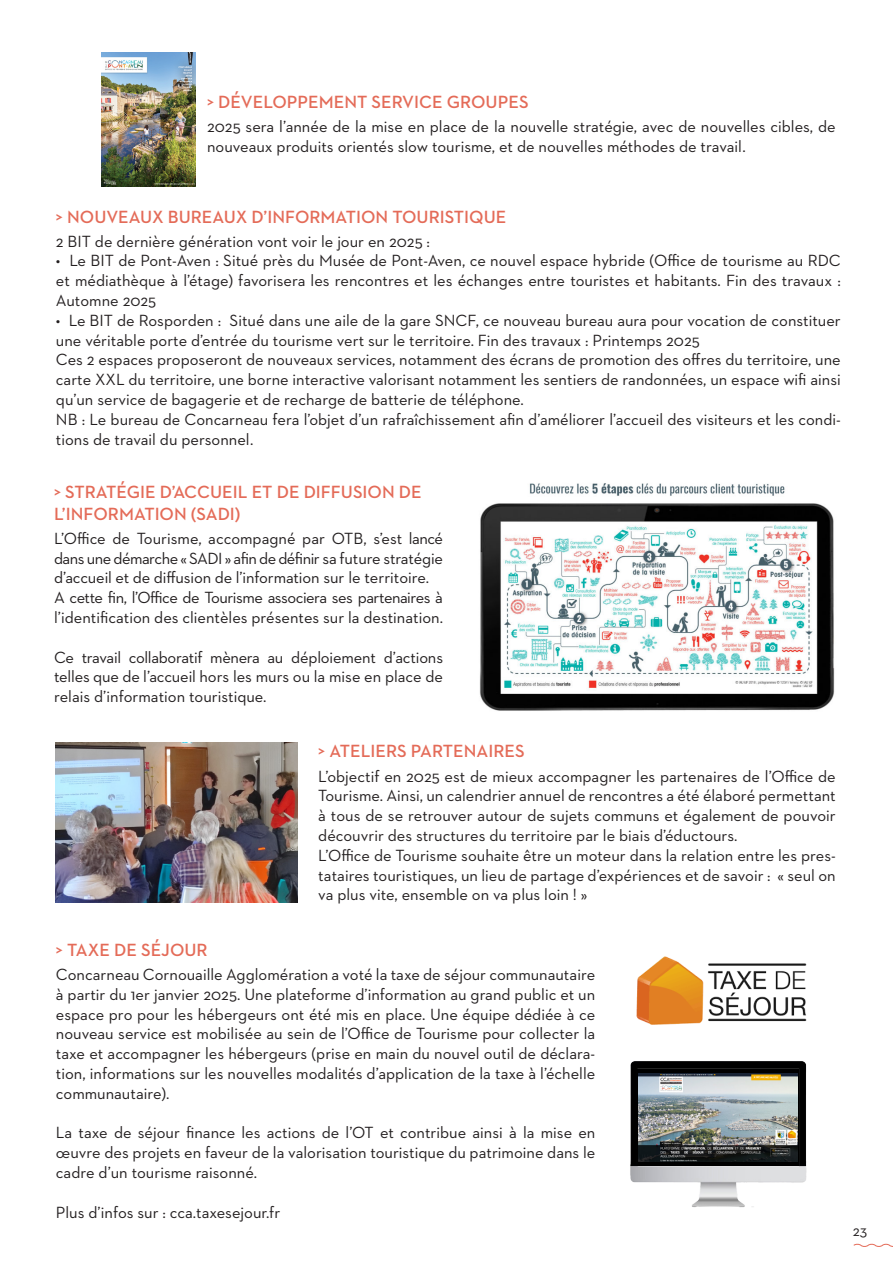
<style>
.page{position:relative;width:893px;height:1263px;background:#fff}
.page>*{position:absolute;margin:0;border:0;box-sizing:border-box;transform-origin:0 0}
.t1{font:600 18px/21.6px "Neutraface 2 Text";color:#e46b58}
.t2{font:16.5px/19.8px "Neutraface 2 Text";color:#231f20}
.t3{font:15px "Neutraface 2 Text";color:#231f20}
</style>
<div class="page">
<svg style="left:853px;top:1243px;width:40px;height:4px"></svg>
<img style="left:102px;top:52px;width:94px;height:134px">
<img style="left:56px;top:742px;width:242px;height:161px">
<img style="left:479px;top:483px;width:356px;height:228px">
<img style="left:636px;top:956px;width:171px;height:69px">
<img style="left:630px;top:1061px;width:177px;height:147px">
<svg style="left:637px;top:1069px;width:162px;height:96px"></svg>
<img style="left:638px;top:1073px;width:160px;height:88px">
<p class="t1" style="left:207px;top:90px;width:323px">&gt; DÉVELOPPEMENT SERVICE GROUPES</p>
<p class="t2" style="left:207px;top:116px;width:630px">2025 sera l’année de la mise en place de la nouvelle stratégie, avec de nouvelles cibles, de nouveaux produits orientés slow tourisme, et de nouvelles méthodes de travail.</p>
<p class="t1" style="left:56px;top:206px;width:452px">&gt; NOUVEAUX BUREAUX D’INFORMATION TOURISTIQUE</p>
<p class="t2" style="left:56px;top:231px;width:376px">2 BIT de dernière génération vont voir le jour en 2025 :</p>
<p class="t2" style="left:56px;top:251px;width:786px;text-align:justify">• Le BIT de Pont-Aven : Situé près du Musée de Pont-Aven, ce nouvel espace hybride (Office de tourisme au RDC et médiathèque à l’étage) favorisera les rencontres et les échanges entre touristes et habitants. Fin des travaux :<br>Automne 2025</p>
<p class="t2" style="left:56px;top:310px;width:786px">• Le BIT de Rosporden : Situé dans une aile de la gare SNCF, ce nouveau bureau aura pour vocation de constituer une véritable porte d’entrée du tourisme vert sur le territoire. Fin des travaux : Printemps 2025<br>Ces 2 espaces proposeront de nouveaux services, notamment des écrans de promotion des offres du territoire, une carte XXL du territoire, une borne interactive valorisant notamment les sentiers de randonnées, un espace wifi ainsi qu’un service de bagagerie et de recharge de batterie de téléphone.<br>NB : Le bureau de Concarneau fera l’objet d’un rafraîchissement afin d’améliorer l’accueil des visiteurs et les condi&shy;tions de travail du personnel.</p>
<p class="t1" style="left:54px;top:481px;width:369px">&gt; STRATÉGIE D’ACCUEIL ET DE DIFFUSION DE<br>L’INFORMATION (SADI)</p>
<p class="t2" style="left:54px;top:528px;width:391px">L’Office de Tourisme, accompagné par OTB, s’est lancé dans une démarche « SADI » afin de définir sa future stratégie d’accueil et de diffusion de l’information sur le territoire.<br>A cette fin, l’Office de Tourisme associera ses partenaires à l’identification des clientèles présentes sur la destination.</p>
<p class="t2" style="left:54px;top:647px;width:391px;text-align:justify">Ce travail collaboratif mènera au déploiement d’actions telles que de l’accueil hors les murs ou la mise en place de relais d’information touristique.</p>
<p class="t1" style="left:318px;top:740px;width:208px">&gt; ATELIERS PARTENAIRES</p>
<p class="t1" style="left:56px;top:938px;width:153px">&gt; TAXE DE SÉJOUR</p>
<p class="t2" style="left:318px;top:766px;width:519px">L’objectif en 2025 est de mieux accompagner les partenaires de l’Office de Tourisme. Ainsi, un calendrier annuel de rencontres a été élaboré permettant à tous de se retrouver autour de sujets communs et également de pouvoir découvrir des structures du territoire par le biais d’éductours.<br>L’Office de Tourisme souhaite être un moteur dans la relation entre les pres&shy;tataires touristiques, un lieu de partage d’expériences et de savoir : « seul on va plus vite, ensemble on va plus loin ! »</p>
<p class="t2" style="left:56px;top:964px;width:541px;text-align:justify">Concarneau Cornouaille Agglomération a voté la taxe de séjour communautaire à partir du 1er janvier 2025. Une plateforme d’information au grand public et un espace pro pour les hébergeurs ont été mis en place. Une équipe dédiée à ce nouveau service est mobilisée au sein de l’Office de Tourisme pour collecter la taxe et accompagner les hébergeurs (prise en main du nouvel outil de déclara&shy;tion, informations sur les nouvelles modalités d’application de la taxe à l’échelle communautaire).</p>
<p class="t2" style="left:56px;top:1123px;width:541px;text-align:justify">La taxe de séjour finance les actions de l’OT et contribue ainsi à la mise en œuvre des projets en faveur de la valorisation touristique du patrimoine dans le cadre d’un tourisme raisonné.</p>
<p class="t2" style="left:56px;top:1202px;width:226px">Plus d’infos sur : cca.taxesejour.fr</p>
<p class="t3" style="left:853px;top:1222px;width:16px">23</p>
</div>
